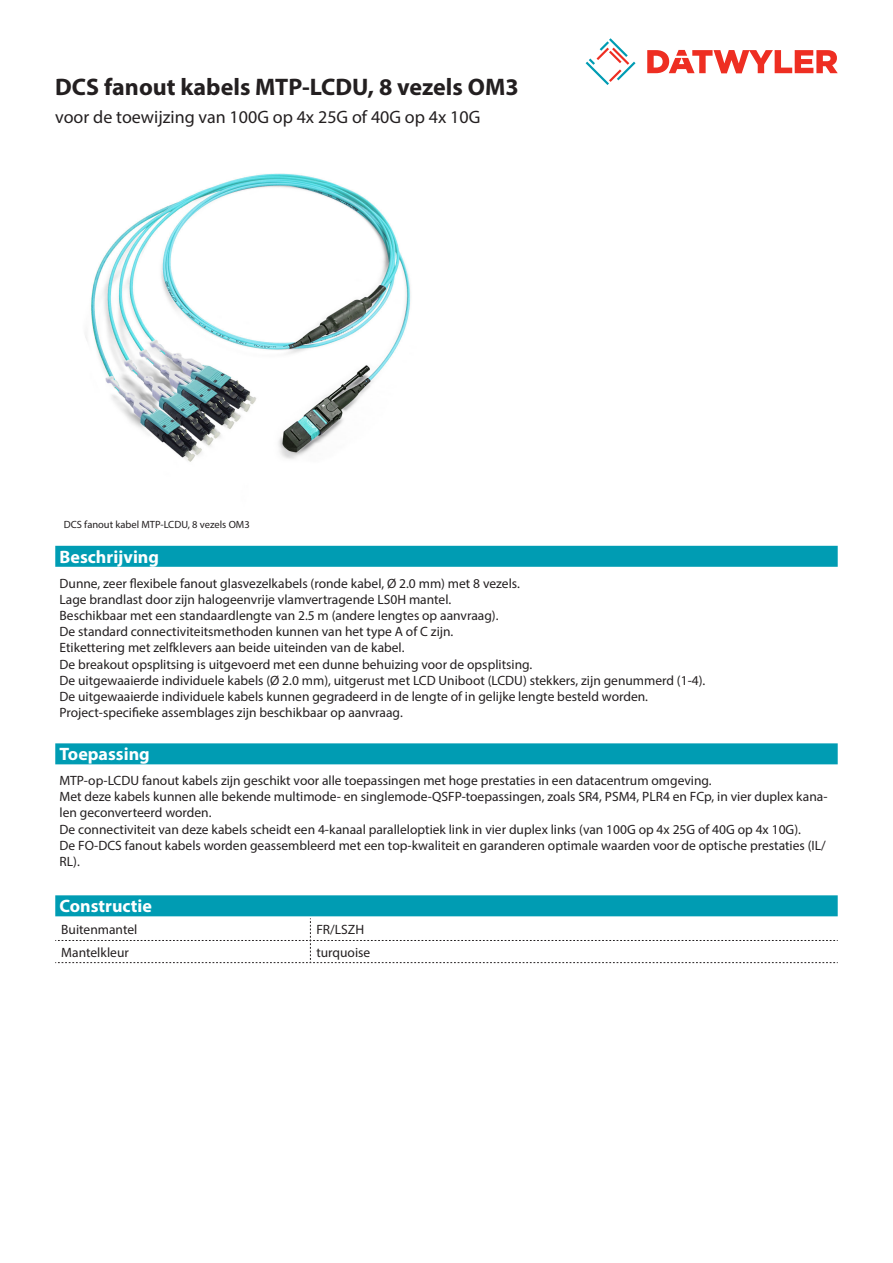
<style>
.page{position:relative;width:893px;height:1263px;background:#fff}
.page>*{position:absolute;margin:0;border:0;box-sizing:border-box;transform-origin:0 0}
.Product_Head{font:700 24px "Myriad Pro";color:#231f20}
.SubHead{font:18px "Myriad Pro";color:#231f20}
.Standard_Head_Proper{font:700 18px "Myriad Pro";color:#fff}
.Standard_text{font:13.5px/16.2px "Myriad Pro";color:#231f20}
.myriad_light_propert{font:13.5px "Myriad Pro";color:#231f20}
.imagetext{font:10.5px "Myriad Pro";color:#231f20}
</style>
<div class="page">
<svg style="left:586px;top:38px;width:49px;height:47px"></svg>
<svg style="left:647px;top:50px;width:191px;height:23px"></svg>
<div style="left:55px;top:895px;width:783px;height:21px;background:#009cb3"></div>
<svg style="left:55px;top:918px;width:783px;height:45px"></svg>
<img style="left:85px;top:173px;width:326px;height:289px">
<div style="left:55px;top:546px;width:783px;height:21px;background:#009cb3"></div>
<div style="left:55px;top:743px;width:783px;height:21px;background:#009cb3"></div>
<p class="Product_Head" style="left:55px;top:71px;width:465px">DCS fanout kabels MTP-LCDU, 8 vezels OM3</p>
<p class="SubHead" style="left:55px;top:105px;width:427px">voor de toewijzing van 100G op 4x 25G of 40G op 4x 10G</p>
<p class="imagetext" style="left:64px;top:518px;width:187px">DCS fanout kabel MTP-LCDU, 8 vezels OM3</p>
<p class="Standard_Head_Proper" style="left:60px;top:545px;width:101px">Beschrijving</p>
<p class="Standard_text" style="left:60px;top:575px;width:647px">Dunne, zeer flexibele fanout glasvezelkabels (ronde kabel, Ø 2.0 mm) met 8 vezels.<br>Lage brandlast door zijn halogeenvrije vlamvertragende LS0H mantel.<br>Beschikbaar met een standaardlengte van 2.5 m (andere lengtes op aanvraag).<br>De standard connectiviteitsmethoden kunnen van het type A of C zijn.<br>Etikettering met zelfklevers aan beide uiteinden van de kabel.<br>De breakout opsplitsing is uitgevoerd met een dunne behuizing voor de opsplitsing.<br>De uitgewaaierde individuele kabels (Ø 2.0 mm), uitgerust met LCD Uniboot (LCDU) stekkers, zijn genummerd (1-4).<br>De uitgewaaierde individuele kabels kunnen gegradeerd in de lengte of in gelijke lengte besteld worden.<br>Project-specifieke assemblages zijn beschikbaar op aanvraag.</p>
<p class="Standard_Head_Proper" style="left:60px;top:742px;width:92px">Toepassing</p>
<p class="Standard_text" style="left:60px;top:772px;width:769px">MTP-op-LCDU fanout kabels zijn geschikt voor alle toepassingen met hoge prestaties in een datacentrum omgeving.<br>Met deze kabels kunnen alle bekende multimode- en singlemode-QSFP-toepassingen, zoals SR4, PSM4, PLR4 en FCp, in vier duplex kana&shy;len geconverteerd worden.<br>De connectiviteit van deze kabels scheidt een 4-kanaal paralleloptiek link in vier duplex links (van 100G op 4x 25G of 40G op 4x 10G).<br>De FO-DCS fanout kabels worden geassembleerd met een top-kwaliteit en garanderen optimale waarden voor de optische prestaties (IL/ RL).</p>
<p class="Standard_Head_Proper" style="left:60px;top:894px;width:94px">Constructie</p>
<p class="myriad_light_propert" style="left:61px;top:922px;width:78px">Buitenmantel</p>
<p class="myriad_light_propert" style="left:316px;top:922px;width:49px">FR/LSZH</p>
<p class="myriad_light_propert" style="left:61px;top:944px;width:69px">Mantelkleur</p>
<p class="myriad_light_propert" style="left:316px;top:944px;width:55px">turquoise</p>
</div>
